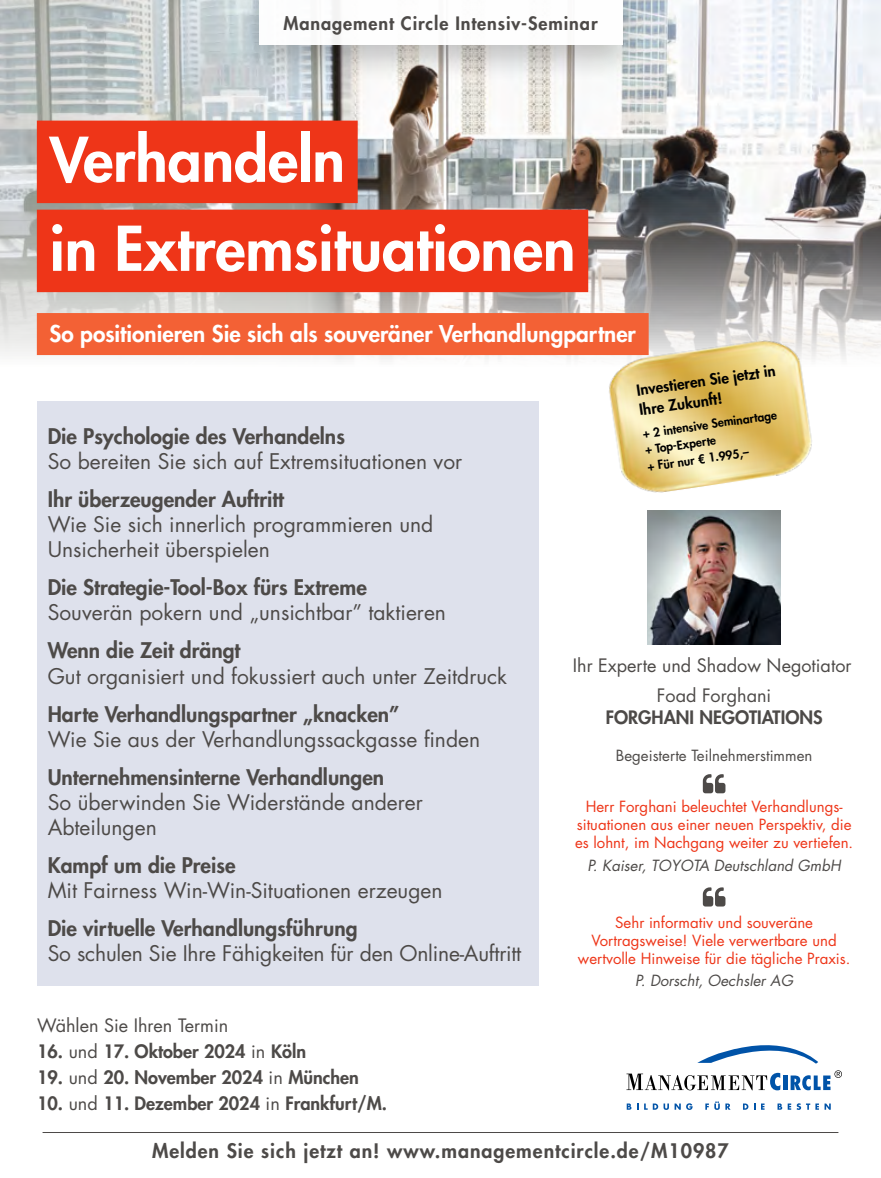
<style>
.page{position:relative;width:881px;height:1178px;background:#fff}
.page>*{position:absolute;margin:0;border:0;box-sizing:border-box;transform-origin:0 0}
.t1{font:800 60px/88.9px "Futura Std";color:#fff}
.t2{font:800 22.5px "Futura Std";color:#fff}
.t3{font:21px/25.2px "Futura Std";color:#4d4a48}
.t4{font:800 21px "Futura Std";color:#4d4a48}
.t5{font:800 19.5px "Futura Std";letter-spacing:.05em;color:#4d4a48}
.t6{font:800 18px "Futura Std";color:#4d4a48}
.t7{font:18px/30.2px "Futura Std";color:#4d4a48;text-align:center}
.t8{font:800 18px "Futura Std";letter-spacing:.05em;color:#4d4a48}
.t9{font:15px/18px "Futura Std";color:#ee3518;text-align:center}
.t10{font:italic 15px "Futura Std";color:#4d4a48}
.t11{font:800 15px/20px "Futura Std";color:#000}
.t12{font:15px "Futura Std";color:#4d4a48}
.t13{font:800 12px/16.5px "Futura Std";color:#000}
.s1{font-weight:400}
</style>
<div class="page">
<img style="left:0;top:0;width:880px;height:360px">
<svg style="left:626px;top:1103px;width:12px;height:7px"></svg>
<svg style="left:644px;top:1103px;width:24px;height:7px"></svg>
<svg style="left:674px;top:1103px;width:18px;height:7px"></svg>
<svg style="left:705px;top:1103px;width:3px;height:7px"></svg>
<svg style="left:714px;top:1101px;width:5px;height:9px"></svg>
<svg style="left:725px;top:1103px;width:5px;height:7px"></svg>
<svg style="left:743px;top:1103px;width:21px;height:7px"></svg>
<svg style="left:777px;top:1103px;width:13px;height:7px"></svg>
<svg style="left:796px;top:1103px;width:22px;height:7px"></svg>
<svg style="left:824px;top:1103px;width:6px;height:7px"></svg>
<div style="left:782px;top:1075px;width:5px;height:15px;background:#0053a8"></div>
<svg style="left:697px;top:1045px;width:120px;height:18px"></svg>
<svg style="left:626px;top:1073px;width:154px;height:17px"></svg>
<svg style="left:790px;top:1070px;width:51px;height:20px"></svg>
<div style="left:230px;top:0;width:421px;height:86px;background:#000;opacity:.25"></div>
<div style="left:259px;top:0;width:363px;height:45px;background:#fff"></div>
<div style="left:37px;top:402px;width:502px;height:584px;background:#dee1ec"></div>
<div style="left:37px;top:121px;width:320px;height:82px;background:#ee3518"></div>
<div style="left:37px;top:210px;width:551px;height:82px;background:#ee3518"></div>
<div style="left:37px;top:313px;width:611px;height:42px;background:#f36135"></div>
<hr style="left:43px;top:1132px;width:795px;height:1px;background:#4d4a48">
<img style="left:583px;top:323px;width:254px;height:188px">
<img style="left:647px;top:511px;width:133px;height:133px">
<svg style="left:702px;top:774px;width:23px;height:19px"></svg>
<svg style="left:702px;top:887px;width:23px;height:19px"></svg>
<svg style="left:747px;top:0;width:110px;height:142px"></svg>
<p class="t8" style="left:283px;top:12px;width:315px">Management Circle Intensiv-Seminar</p>
<h1 class="t1" style="left:50px;top:115px;width:527px">Verhandeln<br>in Extremsituationen</h1>
<p class="t2" style="left:50px;top:320px;width:587px">So positionieren Sie sich als souveräner Verhandlungpartner</p>
<p class="t4" style="left:48px;top:423px;width:298px">Die Psychologie des Verhandelns</p>
<p class="t3" style="left:48px;top:449px;width:416px">So bereiten Sie sich auf Extremsituationen vor</p>
<p class="t4" style="left:48px;top:486px;width:237px">Ihr überzeugender Auftritt</p>
<p class="t3" style="left:48px;top:512px;width:387px">Wie Sie sich innerlich programmieren und<br>Unsicherheit überspielen</p>
<p class="t4" style="left:48px;top:574px;width:320px">Die Strategie-Tool-Box fürs Extreme</p>
<p class="t3" style="left:48px;top:600px;width:399px">Souverän pokern und „unsichtbar” taktieren</p>
<p class="t4" style="left:48px;top:637px;width:194px">Wenn die Zeit drängt</p>
<p class="t3" style="left:48px;top:663px;width:460px">Gut organisiert und fokussiert auch unter Zeitdruck</p>
<p class="t4" style="left:48px;top:700px;width:353px">Harte Verhandlungspartner „knacken”</p>
<p class="t3" style="left:48px;top:727px;width:434px">Wie Sie aus der Verhandlungssackgasse finden</p>
<p class="t4" style="left:48px;top:764px;width:338px">Unternehmensinterne Verhandlungen</p>
<p class="t3" style="left:48px;top:790px;width:376px">So überwinden Sie Widerstände anderer<br>Abteilungen</p>
<p class="t4" style="left:48px;top:852px;width:189px">Kampf um die Preise</p>
<p class="t3" style="left:48px;top:878px;width:396px">Mit Fairness Win-Win-Situationen erzeugen</p>
<p class="t4" style="left:48px;top:915px;width:311px">Die virtuelle Verhandlungsführung</p>
<p class="t3" style="left:48px;top:941px;width:475px">So schulen Sie Ihre Fähigkeiten für den Online-Auftritt</p>
<p class="t7" style="left:37px;top:1011px;width:193px">Wählen Sie Ihren Termin</p>
<p class="t6" style="left:37px;top:1040px;width:270px">16. <span class="s1">und</span> 17. Oktober 2024 <span class="s1">in</span> Köln</p>
<p class="t6" style="left:37px;top:1066px;width:323px">19. <span class="s1">und</span> 20. November 2024 <span class="s1">in</span> München</p>
<p class="t6" style="left:37px;top:1092px;width:351px">10. <span class="s1">und</span> 11. Dezember 2024 <span class="s1">in</span> Frankfurt/M.</p>
<p class="t11" style="left:635px;top:380px;width:142px;rotate:-8deg">Investieren Sie jetzt in<br>Ihre Zukunft!</p>
<p class="t13" style="left:641px;top:425px;width:137px;rotate:-8deg">+ 2 intensive Seminartage + Top-Experte<br>+ Für nur € 1.995,–</p>
<p class="t7" style="left:572px;top:650px;width:280px">Ihr Experte und Shadow Negotiator<br>Foad Forghani</p>
<p class="t6" style="left:605px;top:705px;width:218px">FORGHANI NEGOTIATIONS</p>
<p class="t12" style="left:615px;top:746px;width:198px">Begeisterte Teilnehmerstimmen</p>
<p class="t9" style="left:575px;top:798px;width:279px">Herr Forghani beleuchtet Verhandlungs&shy;situationen aus einer neuen Perspektiv, die es lohnt, im Nachgang weiter zu vertiefen.</p>
<p class="t10" style="left:587px;top:855px;width:255px">P. Kaiser, TOYOTA Deutschland GmbH</p>
<p class="t9" style="left:577px;top:913px;width:274px">Sehr informativ und souveräne<br>Vortragsweise! Viele verwertbare und wertvolle Hinweise für die tägliche Praxis.</p>
<p class="t10" style="left:635px;top:971px;width:159px">P. Dorscht, Oechsler AG</p>
<p class="t5" style="left:152px;top:1139px;width:578px">Melden Sie sich jetzt an! www.managementcircle.de/M10987</p>
</div>
